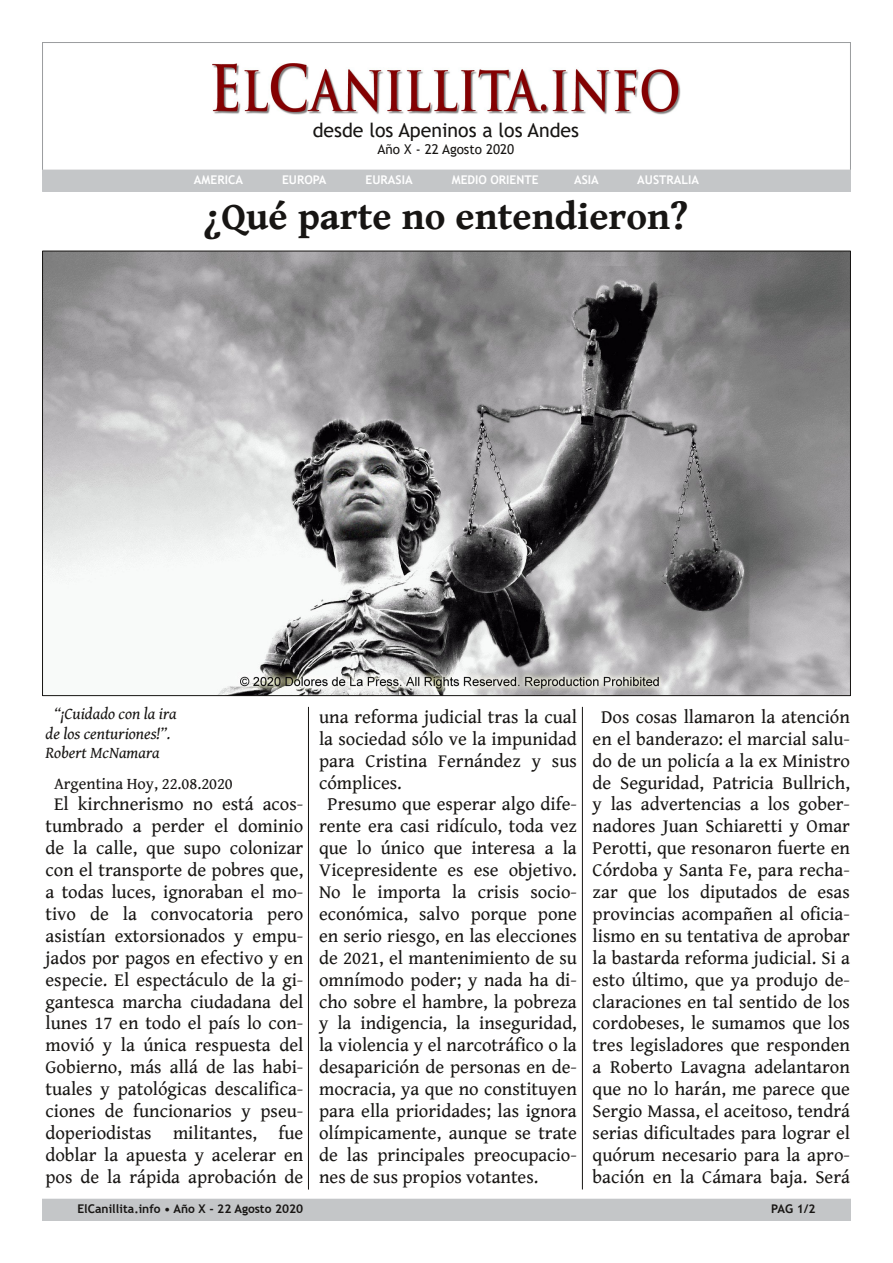
<style>
.page{position:relative;width:893px;height:1263px;background:#fff}
.page>*{position:absolute;margin:0;border:0;box-sizing:border-box;transform-origin:0 0}
.t1{font:700 39px "Gentium Book Basic";color:#171513}
.t2{font:19.5px "Trebuchet MS";color:#171513}
.t3{font:18.9px/21.9px "Gentium Book Basic";color:#171513;text-align:center}
.t4{font:italic 16.5px/19.5px "Gentium Book Basic";color:#171513}
.t5{font:16.5px "Gentium Book Basic";color:#171513}
.t6{font:13.5px "Trebuchet MS";color:#171513}
.t7{font:700 12px "Trebuchet MS";color:#fff}
.t8{font:700 12px "Trebuchet MS";letter-spacing:.005em;color:#171513}
</style>
<div class="page">
<div style="left:43px;top:1199px;width:807px;height:21px;background:#c4c6c8"></div>
<div style="left:42px;top:1199px;width:809px;height:22px;border:1px solid #c4c6c8"></div>
<img style="left:213px;top:64px;width:467px;height:51px">
<div style="left:43px;top:170px;width:807px;height:21px;background:#c4c6c8"></div>
<div style="left:42px;top:170px;width:809px;height:22px;border:1px solid #c4c6c8"></div>
<img style="left:44px;top:253px;width:805px;height:441px">
<hr style="left:308px;top:707px;width:1px;height:482px;background:#171513">
<hr style="left:582px;top:707px;width:1px;height:482px;background:#171513">
<p class="t2" style="left:313px;top:119px;width:268px">desde los Apeninos a los Andes</p>
<p class="t6" style="left:378px;top:142px;width:138px">Año X ‐ 22 Agosto 2020</p>
<p class="t7" style="left:194px;top:172px;width:51px">AMERICA</p>
<p class="t7" style="left:282px;top:172px;width:46px">EUROPA</p>
<p class="t7" style="left:366px;top:172px;width:49px">EURASIA</p>
<p class="t7" style="left:452px;top:172px;width:88px">MEDIO ORIENTE</p>
<p class="t7" style="left:574px;top:172px;width:26px">ASIA</p>
<p class="t7" style="left:637px;top:172px;width:63px">AUSTRALIA</p>
<h1 class="t1" style="left:204px;top:195px;width:486px">¿Qué parte no entendieron?</h1>
<p class="t4" style="left:46px;top:704px;width:133px;text-indent:9px">“¡Cuidado con la ira de los centuriones!”.<br>Robert McNamara</p>
<p class="t5" style="left:54px;top:775px;width:180px">Argentina Hoy, 22.08.2020</p>
<p class="t3" style="left:46px;top:794px;width:259px">El kirchnerismo no está acos&shy;tumbrado a perder el dominio de la calle, que supo colonizar con el transporte de pobres que, a todas luces, ignoraban el mo&shy;tivo de la convocatoria pero asistían extorsionados y empu&shy;jados por pagos en efectivo y en especie. El espectáculo de la gi&shy;gantesca marcha ciudadana del lunes 17 en todo el país lo con&shy;movió y la única respuesta del<br>Gobierno, más allá de las habi&shy;tuales y patológicas descalifica&shy;ciones de funcionarios y pseu&shy;doperiodistas militantes, fue doblar la apuesta y acelerar en pos de la rápida aprobación de</p>
<p class="t3" style="left:319px;top:706px;width:259px">una reforma judicial tras la cual</p>
<p class="t3" style="left:319px;top:728px;width:259px">la sociedad sólo ve la impunidad</p>
<p class="t3" style="left:319px;top:750px;width:259px">para Cristina Fernández y sus</p>
<p class="t3" style="left:319px;top:772px;width:84px">cómplices.</p>
<p class="t3" style="left:328px;top:794px;width:251px">Presumo que esperar algo dife-</p>
<p class="t3" style="left:319px;top:816px;width:259px">rente era casi ridículo, toda vez</p>
<p class="t3" style="left:319px;top:838px;width:259px">que lo único que interesa a la</p>
<p class="t3" style="left:319px;top:859px;width:259px">Vicepresidente es ese objetivo.</p>
<p class="t3" style="left:319px;top:881px;width:259px">No le importa la crisis socio-</p>
<p class="t3" style="left:319px;top:903px;width:259px">económica, salvo porque pone</p>
<p class="t3" style="left:319px;top:925px;width:259px">en serio riesgo, en las elecciones</p>
<p class="t3" style="left:319px;top:947px;width:259px">de 2021, el mantenimiento de su</p>
<p class="t3" style="left:319px;top:969px;width:259px">omnímodo poder; y nada ha di-</p>
<p class="t3" style="left:319px;top:991px;width:259px">cho sobre el hambre, la pobreza</p>
<p class="t3" style="left:319px;top:1013px;width:259px">y la indigencia, la inseguridad,</p>
<p class="t3" style="left:319px;top:1035px;width:259px">la violencia y el narcotráfico o la</p>
<p class="t3" style="left:319px;top:1057px;width:259px">desaparición de personas en de-</p>
<p class="t3" style="left:319px;top:1078px;width:259px">mocracia, ya que no constituyen</p>
<p class="t3" style="left:319px;top:1100px;width:259px">para ella prioridades; las ignora</p>
<p class="t3" style="left:319px;top:1122px;width:259px">olímpicamente, aunque se trate</p>
<p class="t3" style="left:319px;top:1144px;width:259px">de las principales preocupacio-</p>
<p class="t3" style="left:319px;top:1166px;width:221px">nes de sus propios votantes.</p>
<p class="t3" style="left:593px;top:706px;width:259px">Dos cosas llamaron la atención en el banderazo: el marcial salu&shy;do de un policía a la ex Ministro de Seguridad, Patricia Bullrich, y las advertencias a los gober&shy;nadores Juan Schiaretti y Omar<br>Perotti, que resonaron fuerte en<br>Córdoba y Santa Fe, para recha&shy;zar que los diputados de esas provincias acompañen al oficia&shy;lismo en su tentativa de aprobar la bastarda reforma judicial. Si a esto último, que ya produjo de&shy;claraciones en tal sentido de los cordobeses, le sumamos que los tres legisladores que responden a Roberto Lavagna adelantaron que no lo harán, me parece que<br>Sergio Massa, el aceitoso, tendrá serias dificultades para lograr el quórum necesario para la apro&shy;bación en la Cámara baja. Será</p>
<p class="t8" style="left:77px;top:1201px;width:227px">ElCanillita.info • Año X ‐ 22 Agosto 2020</p>
<p class="t8" style="left:771px;top:1201px;width:46px">PAG 1/2</p>
</div>
